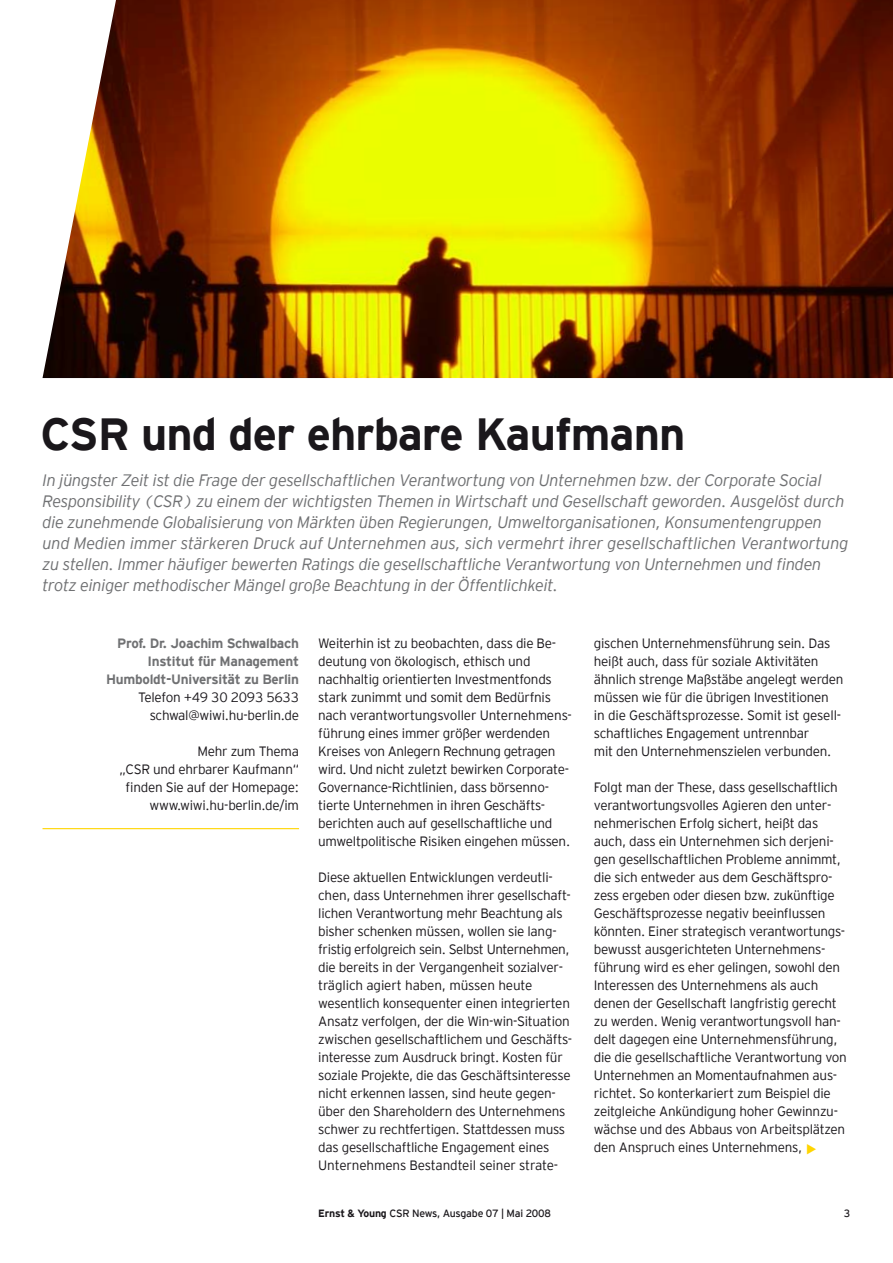
<style>
.page{position:relative;width:893px;height:1263px;background:#fff}
.page>*{position:absolute;margin:0;border:0;box-sizing:border-box;transform-origin:0 0}
.t1{font:700 45px "EY Interstate";letter-spacing:-.02em;color:#1a171b}
.t2{font:300 30px "EY Interstate";color:#ffd500}
.t3{font:italic 300 16.5px/21px "EY Interstate";letter-spacing:-.02em;color:#707173}
.t4{font:300 13.5px/18px "EY Interstate";letter-spacing:-.02em;color:#1a171b}
.t5{font:700 13.5px/18px "EY Interstate";letter-spacing:-.02em;color:#707173;text-align:right}
.t6{font:10.5px "EY Interstate";letter-spacing:-.02em;color:#1a171b}
.s1{font-weight:700}
</style>
<div class="page">
<img style="left:43px;top:0;width:850px;height:378px">
<hr style="left:43px;top:828px;width:256px;height:1px;background:#ffd500">
<h1 class="t1" style="left:40px;top:402px;width:646px">CSR und der ehrbare Kaufmann</h1>
<p class="t3" style="left:43px;top:468px;width:808px">In jüngster Zeit ist die Frage der gesellschaftlichen Verantwortung von Unternehmen bzw. der Corporate Social Responsibility (CSR) zu einem der wichtigsten Themen in Wirtschaft und Gesellschaft geworden. Ausgelöst durch die zunehmende Globalisierung von Märkten üben Regierungen, Umweltorganisationen, Konsumentengruppen und Medien immer stärkeren Druck auf Unternehmen aus, sich vermehrt ihrer gesellschaftlichen Verantwortung zu stellen. Immer häufiger bewerten Ratings die gesellschaftliche Verantwortung von Unternehmen und finden trotz einiger methodischer Mängel große Beachtung in der Öffentlichkeit.</p>
<p class="t5" style="left:106px;top:633px;width:194px">Prof. Dr. Joachim Schwalbach<br>Institut für Management<br>Humboldt-Universität zu Berlin</p>
<p class="t4" style="left:138px;top:687px;width:162px;text-align:right">Telefon +49 30 2093 5633 schwal@wiwi.hu-berlin.de</p>
<p class="t4" style="left:120px;top:741px;width:181px;text-align:right">Mehr zum Thema<br>„CSR und ehrbarer Kaufmann“ finden Sie auf der Homepage: www.wiwi.hu-berlin.de/im</p>
<p class="t4" style="left:318px;top:633px;width:255px">Weiterhin ist zu beobachten, dass die Be-- deutung von ökologisch, ethisch und nachhaltig orientierten Investmentfonds stark zunimmt und somit dem Bedürfnis nach verantwortungsvoller Unternehmens&shy;führung eines immer größer werdenden Kreises von Anlegern Rechnung getragen wird. Und nicht zuletzt bewirken Corporate-Governance-Richtlinien, dass börsenno&shy;tierte Unternehmen in ihren Geschäfts&shy;berichten auch auf gesellschaftliche und umweltpolitische Risiken eingehen müssen.</p>
<p class="t4" style="left:318px;top:867px;width:256px">Diese aktuellen Entwicklungen verdeutli&shy;chen, dass Unternehmen ihrer gesellschaft&shy;lichen Verantwortung mehr Beachtung als bisher schenken müssen, wollen sie lang&shy;fristig erfolgreich sein. Selbst Unternehmen, die bereits in der Vergangenheit sozialver&shy;träglich agiert haben, müssen heute wesentlich konsequenter einen integrierten Ansatz verfolgen, der die Win-win-Situation zwischen gesellschaftlichem und Geschäfts&shy;interesse zum Ausdruck bringt. Kosten für soziale Projekte, die das Geschäftsinteresse nicht erkennen lassen, sind heute gegen&shy;über den Shareholdern des Unternehmens schwer zu rechtfertigen. Stattdessen muss das gesellschaftliche Engagement eines Unternehmens Bestandteil seiner strate-</p>
<p class="t6" style="left:318px;top:1206px;width:234px"><span class="s1">Ernst &amp; Young</span> CSR News, Ausgabe 07 | Mai 2008</p>
<p class="t4" style="left:594px;top:633px;width:251px">gischen Unternehmensführung sein. Das heißt auch, dass für soziale Aktivitäten ähnlich strenge Maßstäbe angelegt werden müssen wie für die übrigen Investitionen<br>in die Geschäftsprozesse. Somit ist gesell&shy;schaftliches Engagement untrennbar<br>mit den Unternehmenszielen verbunden.</p>
<p class="t4" style="left:594px;top:777px;width:255px">Folgt man der These, dass gesellschaftlich verantwortungsvolles Agieren den unter&shy;nehmerischen Erfolg sichert, heißt das auch, dass ein Unternehmen sich derjeni&shy;gen gesellschaftlichen Probleme annimmt, die sich entweder aus dem Geschäftspro&shy;zess ergeben oder diesen bzw. zukünftige Geschäftsprozesse negativ beeinflussen könnten. Einer strategisch verantwortungs&shy;bewusst ausgerichteten Unternehmens&shy;führung wird es eher gelingen, sowohl den Interessen des Unternehmens als auch denen der Gesellschaft langfristig gerecht zu werden. Wenig verantwortungsvoll han&shy;delt dagegen eine Unternehmensführung, die die gesellschaftliche Verantwortung von Unternehmen an Momentaufnahmen aus&shy;richtet. So konterkariert zum Beispiel die zeitgleiche Ankündigung hoher Gewinnzu&shy;wächse und des Abbaus von Arbeitsplätzen den Anspruch eines Unternehmens,</p>
<h2 class="t2" style="left:805px;top:1128px;width:14px">•</h2>
<p class="t6" style="left:844px;top:1206px;width:8px">3</p>
</div>
